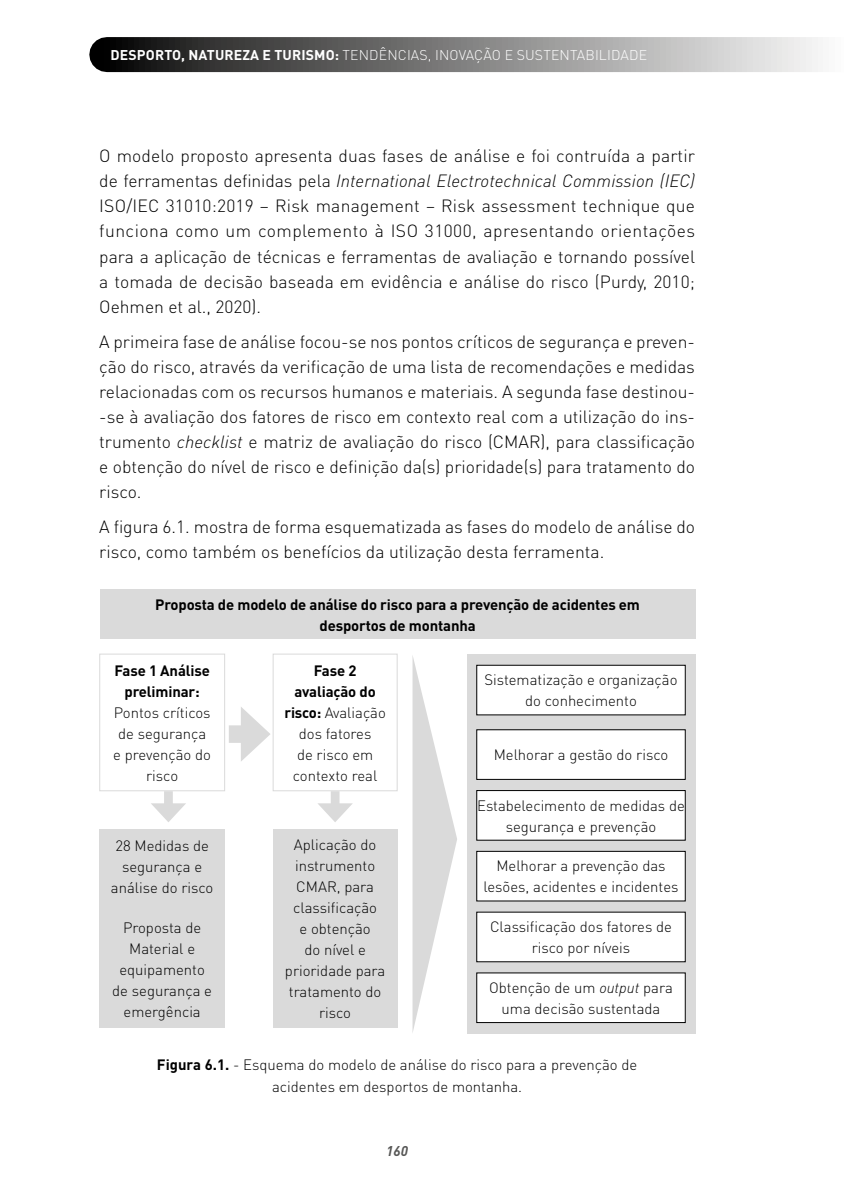
<style>
.page{position:relative;width:844px;height:1191px;background:#fff}
.page>*{position:absolute;margin:0;border:0;box-sizing:border-box;transform-origin:0 0}
.t1{font:300 17.5px/25px "DINOT";color:#000;text-align:justify}
.t2{font:300 14.88px/21px "DINOT";color:#000;text-align:center}
.t3{font:700 14.88px/21px "DINOT";letter-spacing:-.01em;color:#000;text-align:center}
.t4{font:300 14px "DINOT";letter-spacing:.01em;color:#fff}
.t5{font:italic 700 14px "DINOT";color:#575756}
.s1{font-weight:700}
.s2{font-style:italic}
</style>
<div class="page">
<div style="left:107px;top:37px;width:736px;height:35px;background:linear-gradient(to right,#0d0d0c,#fdfcfc)"></div>
<div style="left:467px;top:654px;width:228px;height:379px;background:#dadada"></div>
<div style="left:100px;top:589px;width:595px;height:50px;background:#dadada"></div>
<div style="left:99px;top:653px;width:126px;height:138px;border:1px solid #dadada"></div>
<div style="left:100px;top:829px;width:125px;height:198px;background:#dadada"></div>
<div style="left:273px;top:829px;width:124px;height:198px;background:#dadada"></div>
<div style="left:476px;top:665px;width:209px;height:50px;background:#fff"></div>
<div style="left:476px;top:665px;width:209px;height:50px;border:1px solid #000"></div>
<div style="left:476px;top:730px;width:209px;height:49px;background:#fff"></div>
<div style="left:476px;top:729px;width:209px;height:50px;border:1px solid #000"></div>
<div style="left:476px;top:790px;width:209px;height:50px;background:#fff"></div>
<div style="left:476px;top:790px;width:209px;height:50px;border:1px solid #000"></div>
<div style="left:476px;top:851px;width:209px;height:50px;background:#fff"></div>
<div style="left:476px;top:851px;width:209px;height:50px;border:1px solid #000"></div>
<div style="left:476px;top:912px;width:209px;height:49px;background:#fff"></div>
<div style="left:476px;top:973px;width:209px;height:49px;background:#fff"></div>
<div style="left:272px;top:653px;width:125px;height:138px;border:1px solid #dadada"></div>
<div style="left:229px;top:725px;width:23px;height:18px;background:#dadada"></div>
<svg style="left:241px;top:707px;width:29px;height:54px"></svg>
<div style="left:164px;top:791px;width:9px;height:19px;background:#dadada"></div>
<svg style="left:151px;top:803px;width:35px;height:19px"></svg>
<div style="left:331px;top:791px;width:8px;height:19px;background:#dadada"></div>
<svg style="left:318px;top:803px;width:35px;height:19px"></svg>
<svg style="left:412px;top:656px;width:45px;height:377px"></svg>
<p class="t4" style="left:110px;top:45px;width:538px"><span class="s1">DESPORTO, NATUREZA E TURISMO:</span> TENDÊNCIAS, INOVAÇÃO E SUSTENTABILIDADE</p>
<p class="t1" style="left:99px;top:143px;width:597px">O modelo proposto apresenta duas fases de análise e foi contruída a partir de ferramentas definidas pela <span class="s2">International Electrotechnical Commission (IEC)<br></span>ISO/IEC 31010:2019 – Risk management – Risk assessment technique que funciona como um complemento à ISO 31000, apresentando orientações para a aplicação de técnicas e ferramentas de avaliação e tornando possível a tomada de decisão baseada em evidência e análise do risco (Purdy, 2010; Oehmen et al., 2020).</p>
<p class="t1" style="left:99px;top:328px;width:597px">A primeira fase de análise focou-se nos pontos críticos de segurança e preven&shy;ção do risco, através da verificação de uma lista de recomendações e medidas relacionadas com os recursos humanos e materiais. A segunda fase destinou--se à avaliação dos fatores de risco em contexto real com a utilização do ins&shy;trumento <span class="s2">checklist</span> e matriz de avaliação do risco (CMAR), para classificação e obtenção do nível de risco e definição da(s) prioridade(s) para tratamento do risco.</p>
<p class="t1" style="left:99px;top:513px;width:597px">A figura 6.1. mostra de forma esquematizada as fases do modelo de análise do risco, como também os benefícios da utilização desta ferramenta.</p>
<p class="t3" style="left:155px;top:593px;width:486px">Proposta de modelo de análise do risco para a prevenção de acidentes em desportos de montanha</p>
<p class="t3" style="left:114px;top:659px;width:97px">Fase 1 Análise preliminar:</p>
<p class="t2" style="left:113px;top:701px;width:99px">Pontos críticos de segurança e prevenção do risco</p>
<p class="t2" style="left:284px;top:659px;width:103px"><span class="s1">Fase 2 avaliação do risco:</span> Avaliação dos fatores<br>de risco em contexto real</p>
<p class="t2" style="left:484px;top:669px;width:194px">Sistematização e organização do conhecimento</p>
<p class="t2" style="left:493px;top:744px;width:176px">Melhorar a gestão do risco</p>
<p class="t2" style="left:477px;top:794px;width:209px">Estabelecimento de medidas de segurança e prevenção</p>
<p class="t2" style="left:483px;top:855px;width:196px">Melhorar a prevenção das lesões, acidentes e incidentes</p>
<p class="t2" style="left:490px;top:915px;width:183px">Classificação dos fatores de risco por níveis</p>
<p class="t2" style="left:489px;top:976px;width:185px">Obtenção de um <span class="s2">output</span> para uma decisão sustentada</p>
<p class="t2" style="left:285px;top:833px;width:102px">Aplicação do instrumento<br>CMAR, para classificação<br>e obtenção<br>do nível e prioridade para tratamento do risco</p>
<p class="t2" style="left:111px;top:834px;width:104px">28 Medidas de segurança e análise do risco</p>
<p class="t2" style="left:112px;top:917px;width:101px">Proposta de<br>Material e equipamento de segurança e emergência</p>
<p class="t2" style="left:157px;top:1053px;width:481px;line-height:21.5px"><span class="s1">Figura 6.1.</span> - Esquema do modelo de análise do risco para a prevenção de acidentes em desportos de montanha.</p>
<p class="t5" style="left:386px;top:1141px;width:23px">160</p>
</div>
